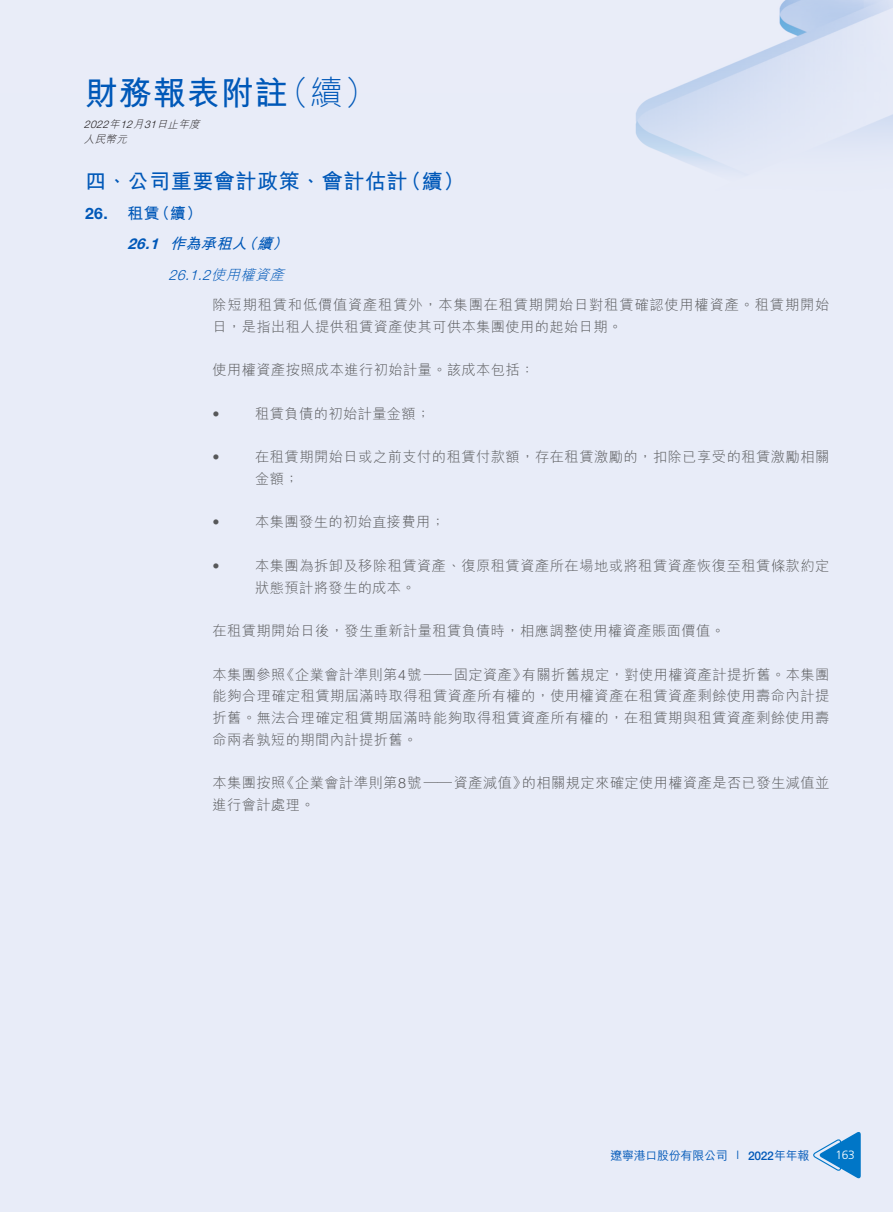
<style>
.page{position:relative;width:893px;height:1212px;background:#e8ecf8}
.page>*{position:absolute;margin:0;border:0;box-sizing:border-box;transform-origin:0 0}
.t1{font:700 33px "M Hei HK";letter-spacing:.03em;color:#0058b8}
.t2{font:700 21px "M Hei HK";letter-spacing:.03em;color:#0058b8}
.t3{font:700 15.75px "M Hei HK";color:#0058b8}
.t4{font:italic 700 15px "M Hei HK";color:#0058b8}
.t5{font:300 14.25px/21.8px "M Hei HK";letter-spacing:.03em;color:#57585a}
.t6{font:300 14.25px/21.8px "M Hei HK";letter-spacing:.055em;color:#57585a}
.t7{font:italic 300 14.25px "Helvetica Neue LT Std";color:#0058b8}
.t8{font:300 14.25px "Helvetica Neue LT Std";color:#57585a}
.t9{font:500 12px "M Hei HK";letter-spacing:-.025em;color:#0058b8}
.t10{font:300 12px "Frutiger LT Std";color:#fff}
.t11{font:italic 300 10.5px "Helvetica Neue LT Std";color:#231f20}
.t12{font:italic 300 10.5px "M Hei HK";color:#231f20}
.s1{font-weight:300}
.s2{font-family:"M Hei HK"}
.s3{font-family:"Helvetica Neue LT Std"}
.s4{font-family:"Frutiger LT Std";font-weight:300}
</style>
<div class="page">
<img style="left:635px;top:0;width:258px;height:170px">
<svg style="left:813px;top:1132px;width:48px;height:47px"></svg>
<h1 class="t1" style="left:85px;top:69px;width:293px">財務報表附註<span class="s1">（續）</span></h1>
<p class="t11" style="left:84px;top:118px;width:120px">2022<span class="s2">年</span>12<span class="s2">月</span>31<span class="s2">日止年度</span></p>
<p class="t12" style="left:84px;top:134px;width:47px">人民幣元</p>
<h2 class="t2" style="left:85px;top:166px;width:381px">四、公司重要會計政策、會計估計（續）</h2>
<p class="t3" style="left:85px;top:202px;width:119px"><span class="s3">26.</span> 租賃（續）</p>
<p class="t4" style="left:128px;top:233px;width:166px"><span class="s3">26.1</span> 作為承租人（續）</p>
<p class="t7" style="left:169px;top:266px;width:121px">26.1.2 <span class="s2">使用權資產</span></p>
<p class="t6" style="left:213px;top:294px;width:618px">除短期租賃和低價值資產租賃外，本集團在租賃期開始日對租賃確認使用權資產。租賃期開始日，是指出租人提供租賃資產使其可供本集團使用的起始日期。</p>
<p class="t5" style="left:213px;top:359px;width:323px">使用權資產按照成本進行初始計量。該成本包括：</p>
<p class="t8" style="left:213px;top:405px;width:9px">•</p>
<p class="t5" style="left:255px;top:402px;width:177px">租賃負債的初始計量金額；</p>
<p class="t8" style="left:213px;top:448px;width:9px">•</p>
<p class="t5" style="left:255px;top:446px;width:576px">在租賃期開始日或之前支付的租賃付款額，存在租賃激勵的，扣除已享受的租賃激勵相關金額；</p>
<p class="t8" style="left:213px;top:514px;width:9px">•</p>
<p class="t5" style="left:255px;top:511px;width:192px">本集團發生的初始直接費用；</p>
<p class="t8" style="left:213px;top:557px;width:9px">•</p>
<p class="t5" style="left:255px;top:555px;width:576px">本集團為拆卸及移除租賃資產、復原租賃資產所在場地或將租賃資產恢復至租賃條款約定狀態預計將發生的成本。</p>
<p class="t5" style="left:213px;top:620px;width:514px">在租賃期開始日後，發生重新計量租賃負債時，相應調整使用權資產賬面價值。</p>
<p class="t5" style="left:213px;top:663px;width:618px;text-align:justify">本集團參照《企業會計準則第<span class="s3">4</span>號 ——固定資產》有關折舊規定，對使用權資產計提折舊。本集團能夠合理確定租賃期屆滿時取得租賃資產所有權的，使用權資產在租賃資產剩餘使用壽命內計提折舊。無法合理確定租賃期屆滿時能夠取得租賃資產所有權的，在租賃期與租賃資產剩餘使用壽命兩者孰短的期間內計提折舊。</p>
<p class="t5" style="left:213px;top:772px;width:618px">本集團按照《企業會計準則第<span class="s3">8</span>號 ——資產減值》的相關規定來確定使用權資產是否已發生減值並進行會計處理。</p>
<p class="t9" style="left:610px;top:1147px;width:201px">遼寧港口股份有限公司 <span class="s4">I</span> <span class="s3">2022</span>年年報</p>
<p class="t10" style="left:835px;top:1148px;width:21px">163</p>
</div>
